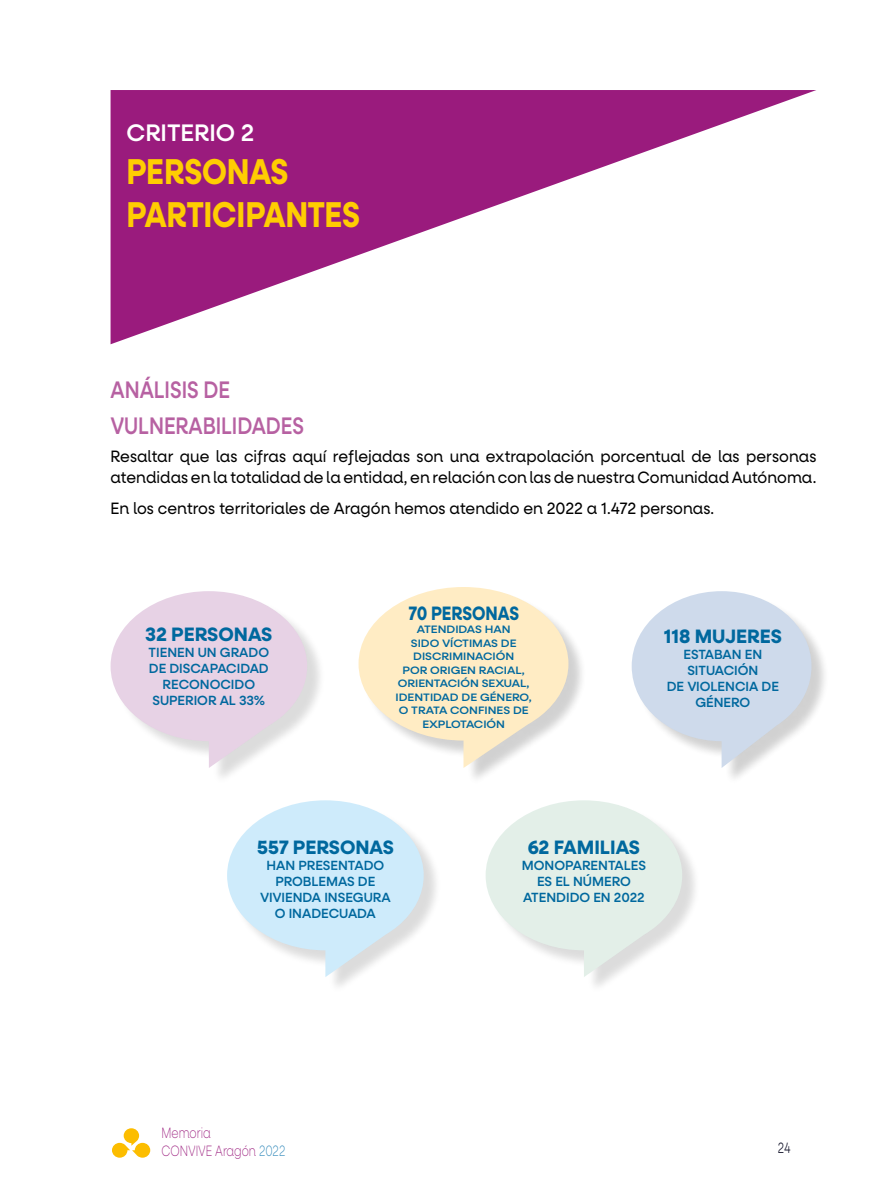
<style>
.page{position:relative;width:893px;height:1191px;background:#fff}
.page>*{position:absolute;margin:0;border:0;box-sizing:border-box;transform-origin:0 0}
.t1{font:700 36px/43.2px "Neulis Alt";letter-spacing:-.01em;color:#ffcd02;scale:.87 1}
.t2{font:500 24px/36.3px "Neulis Alt";color:#b761a2;scale:.85 1}
.t3{font:500 24px "Neulis Alt";color:#fff}
.t4{font:700 19.5px "Neulis Alt";color:#00689e}
.t5{font:700 19.5px "Neulis Alt";color:#00689e;scale:.87 1}
.t6{font:16.5px/21px "Neulis Alt";letter-spacing:.005em;color:#000;scale:.95 1}
.t7{font:200 15px/18px "Neulis Alt";color:#9a1b7d;scale:.75 1}
.t8{font:300 15px "Neulis";color:#121329;scale:.75 1}
.t9{font:500 13.35px/16px "Neulis Alt";color:#00689e;text-align:center}
.t10{font:500 10.8px/13.5px "Neulis Alt";color:#00689e;text-align:center;scale:1.11 1}
.s1{color:#2783b7}
</style>
<div class="page">
<svg style="left:112px;top:1128px;width:38px;height:29px"></svg>
<svg style="left:111px;top:90px;width:705px;height:254px"></svg>
<div style="left:113px;top:593px;width:213px;height:192px;background:#000;opacity:.25"></div>
<svg style="left:111px;top:591px;width:196px;height:177px"></svg>
<div style="left:230px;top:802px;width:212px;height:192px;background:#000;opacity:.25"></div>
<svg style="left:227px;top:800px;width:197px;height:177px"></svg>
<div style="left:488px;top:802px;width:213px;height:192px;background:#000;opacity:.25"></div>
<svg style="left:486px;top:800px;width:196px;height:177px"></svg>
<div style="left:361px;top:589px;width:226px;height:196px;background:#000;opacity:.25"></div>
<svg style="left:358px;top:587px;width:210px;height:181px"></svg>
<div style="left:634px;top:593px;width:196px;height:192px;background:#000;opacity:.25"></div>
<svg style="left:632px;top:591px;width:179px;height:177px"></svg>
<h2 class="t3" style="left:126px;top:118px;width:129px">CRITERIO 2</h2>
<h1 class="t1" style="left:126px;top:151px;width:270px">PERSONAS<br>PARTICIPANTES</h1>
<h2 class="t2" style="left:111px;top:371px;width:229px">ANÁLISIS DE<br>VULNERABILIDADES</h2>
<p class="t6" style="left:111px;top:446px;width:744px">Resaltar que las cifras aquí reflejadas son una extrapolación porcentual de las personas atendidas en la totalidad de la entidad, en relación con las de nuestra Comunidad Autónoma.</p>
<p class="t6" style="left:111px;top:498px;width:637px">En los centros territoriales de Aragón hemos atendido en 2022 a 1.472 personas.</p>
<p class="t4" style="left:145px;top:623px;width:129px">32 PERSONAS</p>
<p class="t9" style="left:149px;top:645px;width:122px">TIENEN UN GRADO<br>DE DISCAPACIDAD<br>RECONOCIDO<br>SUPERIOR AL 33%</p>
<p class="t5" style="left:408px;top:601px;width:129px">70 PERSONAS</p>
<p class="t10" style="left:396px;top:623px;width:124px">ATENDIDAS HAN<br>SIDO VÍCTIMAS DE<br>DISCRIMINACIÓN<br>POR ORIGEN RACIAL,<br>ORIENTACIÓN SEXUAL,<br>IDENTIDAD DE GÉNERO,<br>O TRATA CONFINES DE<br>EXPLOTACIÓN</p>
<p class="t4" style="left:664px;top:624px;width:119px">118 MUJERES</p>
<p class="t9" style="left:667px;top:646px;width:114px">ESTABAN EN<br>SITUACIÓN<br>DE VIOLENCIA DE<br>GÉNERO</p>
<p class="t4" style="left:257px;top:836px;width:139px">557 PERSONAS</p>
<p class="t9" style="left:260px;top:858px;width:132px">HAN PRESENTADO<br>PROBLEMAS DE<br>VIVIENDA INSEGURA<br>O INADECUADA</p>
<p class="t7" style="left:162px;top:1124px;width:167px">Memoria<br>CONVIVE Aragón <span class="s1">2022</span></p>
<p class="t4" style="left:528px;top:836px;width:114px">62 FAMILIAS</p>
<p class="t9" style="left:522px;top:858px;width:126px">MONOPARENTALES<br>ES EL NÚMERO<br>ATENDIDO EN 2022</p>
<p class="t8" style="left:778px;top:1139px;width:18px">24</p>
</div>
